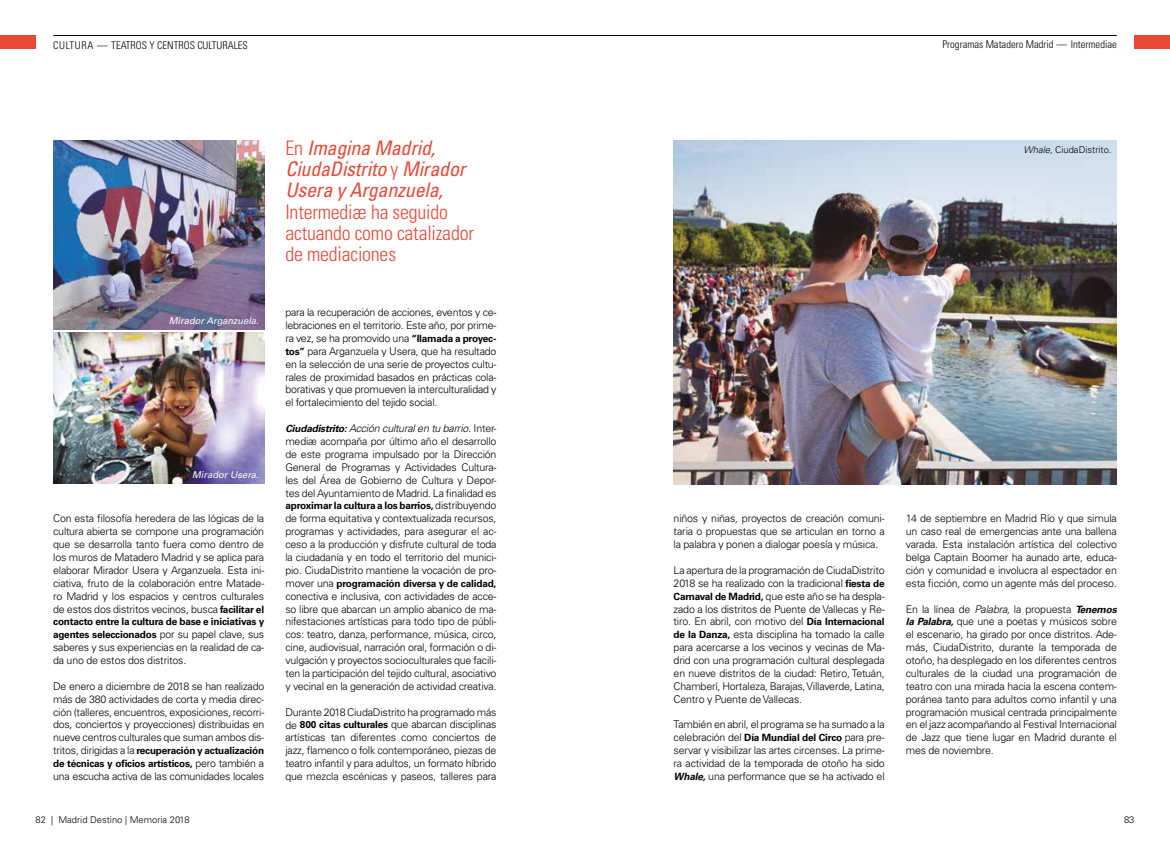
<style>
.page{position:relative;width:1170px;height:851px;background:#fff}
.page>*{position:absolute;margin:0;border:0;box-sizing:border-box;transform-origin:0 0}
.t1{font:300 condensed 20px/21.2px "Univers LT Std";letter-spacing:-.01em;color:#e74b38}
.t2{font:italic condensed 20px/21.2px "Univers LT Std";letter-spacing:-.01em;color:#e74b38}
.t3{font:300 10.62px/12.9px "Univers LT Std";letter-spacing:-.02em;color:#000;text-align:justify}
.t4{font:300 condensed 10.62px "Univers LT Std";color:#000}
.t5{font:700 10px/12.9px "Univers LT Std";letter-spacing:-.02em;color:#000}
.t6{font:300 9.38px "Univers LT Std";color:#000}
.t7{font:italic 9.38px "Univers LT Std";color:#fff}
.s1{font-weight:700;font-size:10px}
.s2{font-weight:300;font-size:10.62px}
.s3{font-weight:300;font-style:normal}
.s4{font-weight:700;font-style:italic;font-size:10px}
.s5{font-style:italic}
</style>
<div class="page">
<hr style="left:53px;top:35px;width:1063px;height:1px;background:#000">
<div style="left:0;top:35px;width:35px;height:14px;background:#e74b38"></div>
<div style="left:1134px;top:35px;width:35px;height:14px;background:#e74b38"></div>
<img style="left:673px;top:140px;width:443px;height:344px">
<img style="left:53px;top:332px;width:211px;height:151px">
<img style="left:53px;top:140px;width:211px;height:189px">
<p class="t4" style="left:53px;top:39px;width:196px">CULTURA — TEATROS Y CENTROS CULTURALES</p>
<p class="t4" style="left:942px;top:38px;width:176px">Programas Matadero Madrid — Intermediae</p>
<p class="t7" style="left:169px;top:315px;width:91px">Mirador Arganzuela.</p>
<p class="t7" style="left:192px;top:469px;width:68px">Mirador Usera.</p>
<p class="t3" style="left:53px;top:512px;width:212px">Con esta filosofía heredera de las lógicas de la cultura abierta se compone una programación que se desarrolla tanto fuera como dentro de los muros de Matadero Madrid y se aplica para elaborar Mirador Usera y Arganzuela. Esta ini&shy;ciativa, fruto de la colaboración entre Matade&shy;ro Madrid y los espacios y centros culturales de estos dos distritos vecinos, busca <span class="s1">facilitar el</span></p>
<p class="t5" style="left:53px;top:615px;width:212px">contacto entre la cultura de base e iniciativas y agentes seleccionados <span class="s2">por su papel clave, sus</span></p>
<p class="t3" style="left:53px;top:641px;width:212px">saberes y sus experiencias en la realidad de ca&shy;da uno de estos dos distritos.</p>
<p class="t3" style="left:53px;top:679px;width:212px">De enero a diciembre de 2018 se han realizado más de 380 actividades de corta y media direc&shy;ción (talleres, encuentros, exposiciones, recorri&shy;dos, conciertos y proyecciones) distribuidas en nueve centros culturales que suman ambos dis-</p>
<p class="t5" style="left:53px;top:744px;width:212px"><span class="s2">tritos, dirigidas a la</span> recuperación y actualización de técnicas y oficios artísticos, <span class="s2">pero también a</span></p>
<p class="t3" style="left:53px;top:769px;width:212px">una escucha activa de las comunidades locales</p>
<h1 class="t2" style="left:285px;top:137px;width:181px"><span class="s3">En</span> Imagina Madrid,<br>CiudaDistrito <span class="s3">y</span> Mirador<br>Usera y Arganzuela,</h1>
<h1 class="t1" style="left:285px;top:201px;width:190px">Intermediæ ha seguido actuando como catalizador de mediaciones</h1>
<p class="t3" style="left:285px;top:306px;width:212px">para la recuperación de acciones, eventos y ce&shy;lebraciones en el territorio. Este año, por prime&shy;ra vez, se ha promovido una <span class="s1">“llamada a proyec&shy;tos”</span> para Arganzuela y Usera, que ha resultado en la selección de una serie de proyectos cultu&shy;rales de proximidad basados en prácticas cola&shy;borativas y que promueven la interculturalidad y el fortalecimiento del tejido social.</p>
<p class="t3" style="left:285px;top:422px;width:212px"><span class="s4">Ciudadistrito:</span> <span class="s5">Acción cultural en tu barrio.</span> Inter&shy;mediæ acompaña por último año el desarrollo de este programa impulsado por la Dirección General de Programas y Actividades Cultura&shy;les del Área de Gobierno de Cultura y Depor&shy;tes del Ayuntamiento de Madrid. La finalidad es</p>
<p class="t5" style="left:285px;top:499px;width:212px">aproximar la cultura a los barrios, <span class="s2">distribuyendo</span></p>
<p class="t3" style="left:285px;top:512px;width:212px">de forma equitativa y contextualizada recursos, programas y actividades, para asegurar el ac&shy;ceso a la producción y disfrute cultural de toda la ciudadanía y en todo el territorio del munici&shy;pio. CiudaDistrito mantiene la vocación de pro-</p>
<p class="t5" style="left:285px;top:576px;width:212px"><span class="s2">mover una</span> programación diversa y de calidad,</p>
<p class="t3" style="left:285px;top:589px;width:212px">conectiva e inclusiva, con actividades de acce&shy;so libre que abarcan un amplio abanico de ma&shy;nifestaciones artísticas para todo tipo de públi&shy;cos: teatro, danza, performance, música, circo, cine, audiovisual, narración oral, formación o di&shy;vulgación y proyectos socioculturales que facili&shy;ten la participación del tejido cultural, asociativo y vecinal en la generación de actividad creativa.</p>
<p class="t3" style="left:285px;top:705px;width:212px">Durante 2018 CiudaDistrito ha programado más de <span class="s1">800 citas culturales</span> que abarcan disciplinas artísticas tan diferentes como conciertos de jazz, flamenco o folk contemporáneo, piezas de teatro infantil y para adultos, un formato híbrido que mezcla escénicas y paseos, talleres para</p>
<p class="t6" style="left:1023px;top:143px;width:90px"><span class="s5">Whale,</span> CiudaDistrito.</p>
<p class="t3" style="left:673px;top:512px;width:212px">niños y niñas, proyectos de creación comuni&shy;taria o propuestas que se articulan en torno a la palabra y ponen a dialogar poesía y música.</p>
<p class="t3" style="left:673px;top:563px;width:212px">La apertura de la programación de CiudaDistrito 2018 se ha realizado con la tradicional <span class="s1">fiesta de Carnaval de Madrid,</span> que este año se ha despla&shy;zado a los distritos de Puente de Vallecas y Re&shy;tiro. En abril, con motivo del <span class="s1">Día Internacional de la Danza,</span> esta disciplina ha tomado la calle para acercarse a los vecinos y vecinas de Ma&shy;drid con una programación cultural desplegada en nueve distritos de la ciudad: Retiro, Tetuán, Chamberí, Hortaleza, Barajas, Villaverde, Latina, Centro y Puente de Vallecas.</p>
<p class="t3" style="left:673px;top:718px;width:212px">También en abril, el programa se ha sumado a la celebración del <span class="s1">Día Mundial del Circo</span> para pre&shy;servar y visibilizar las artes circenses. La prime&shy;ra actividad de la temporada de otoño ha sido <span class="s4">Whale,</span> una performance que se ha activado el</p>
<p class="t3" style="left:905px;top:512px;width:212px">14 de septiembre en Madrid Río y que simula un caso real de emergencias ante una ballena varada. Esta instalación artística del colectivo belga Captain Boomer ha aunado arte, educa&shy;ción y comunidad e involucra al espectador en esta ficción, como un agente más del proceso.</p>
<p class="t3" style="left:905px;top:602px;width:212px">En la línea de <span class="s5">Palabra,</span> la propuesta <span class="s4">Tenemos la Palabra,</span> que une a poetas y músicos sobre el escenario, ha girado por once distritos. Ade&shy;más, CiudaDistrito, durante la temporada de otoño, ha desplegado en los diferentes centros culturales de la ciudad una programación de teatro con una mirada hacia la escena contem&shy;poránea tanto para adultos como infantil y una programación musical centrada principalmente en el jazz acompañando al Festival Internacional de Jazz que tiene lugar en Madrid durante el mes de noviembre.</p>
<p class="t6" style="left:35px;top:813px;width:156px">82 | Madrid Destino | Memoria 2018</p>
<p class="t6" style="left:1123px;top:813px;width:12px">83</p>
</div>
